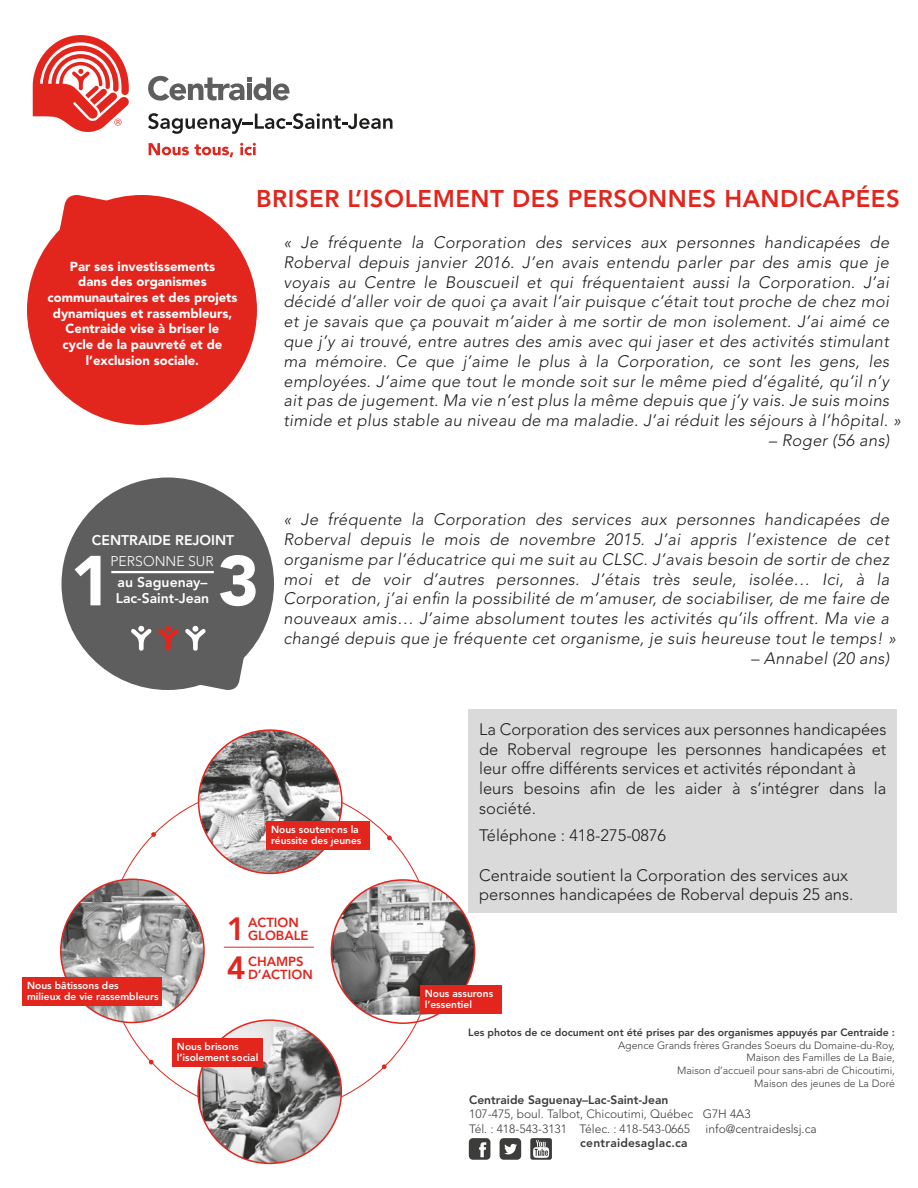
<style>
.page{position:relative;width:918px;height:1188px;background:#fff}
.page>*{position:absolute;margin:0;border:0;box-sizing:border-box;transform-origin:0 0}
.t1{font:900 69.9px "Avenir LT Std";color:#fff}
.t2{font:800 31.95px/39px "Avenir LT Std";color:#e2251d}
.t3{font:800 24px "Avenir LT Std";letter-spacing:.02em;color:#e2251d}
.t4{font:italic 300 16.5px/19.8px "Avenir LT Std";letter-spacing:.02em;color:#1d1d1b}
.t5{font:300 16.5px/19.8px "Avenir LT Std";color:#1d1d1b}
.t6{font:800 13.95px/16.8px "Avenir LT Std";color:#fff}
.t7{font:300 13.95px "Avenir LT Std";color:#fff}
.t8{font:900 13.05px/15.6px "Avenir LT Std";color:#fff;text-align:center}
.t9{font:800 13.05px/13px "Avenir LT Std";color:#e2251d}
.t10{font:300 12px/14.4px "Avenir LT Std";color:#3c3c3b}
.t11{font:800 12px "Avenir LT Std";color:#3c3c3b}
.t12{font:800 12px "Avenir LT Std";letter-spacing:.02em;color:#3c3c3b}
.t13{font:300 10.5px/12.6px "Avenir LT Std";color:#3c3c3b;text-align:right}
.t14{font:800 10.5px "Avenir LT Std";color:#3c3c3b}
.t15{font:800 10.2px/11.2px "Avenir LT Std";color:#fff}
</style>
<div class="page">
<div style="left:468px;top:710px;width:429px;height:204px;background:#dadada"></div>
<svg style="left:33px;top:35px;width:96px;height:97px"></svg>
<svg style="left:148px;top:76px;width:141px;height:25px"></svg>
<svg style="left:148px;top:113px;width:244px;height:21px"></svg>
<svg style="left:149px;top:143px;width:84px;height:14px"></svg>
<svg style="left:240px;top:143px;width:16px;height:12px"></svg>
<img style="left:198px;top:1020px;width:143px;height:143px;border-radius:72px">
<div style="left:172px;top:1038px;width:91px;height:29px;background:#e2251d"></div>
<img style="left:61px;top:879px;width:143px;height:144px;border-radius:72px">
<div style="left:22px;top:978px;width:140px;height:28px;background:#e2251d"></div>
<img style="left:199px;top:731px;width:143px;height:143px;border-radius:72px">
<div style="left:267px;top:821px;width:103px;height:29px;background:#e2251d"></div>
<img style="left:331px;top:880px;width:144px;height:135px">
<div style="left:420px;top:985px;width:82px;height:28px;background:#e2251d"></div>
<hr style="left:224px;top:947px;width:90px;height:1px;background:#e2251d">
<svg style="left:151px;top:832px;width:5px;height:5px"></svg>
<svg style="left:387px;top:836px;width:5px;height:4px"></svg>
<svg style="left:382px;top:1064px;width:5px;height:5px"></svg>
<svg style="left:149px;top:1060px;width:5px;height:5px"></svg>
<div style="left:62px;top:478px;width:212px;height:212px;background:#5f5e5e;border-radius:50%"></div>
<hr style="left:111px;top:571px;width:103px;height:2px;background:#fff">
<svg style="left:131px;top:626px;width:21px;height:25px"></svg>
<svg style="left:158px;top:625px;width:93px;height:65px"></svg>
<div style="left:27px;top:195px;width:230px;height:230px;background:#e2251d;border-radius:50%"></div>
<svg style="left:52px;top:195px;width:87px;height:44px"></svg>
<svg style="left:469px;top:1138px;width:21px;height:22px"></svg>
<svg style="left:500px;top:1138px;width:21px;height:22px"></svg>
<svg style="left:530px;top:1138px;width:22px;height:22px"></svg>
<p class="t8" style="left:47px;top:258px;width:192px">Par ses investissements<br>dans des organismes communautaires et des projets dynamiques et rassembleurs,<br>Centraide vise à briser le<br>cycle de la pauvreté et de l’exclusion sociale.</p>
<h3 class="t3" style="left:256px;top:184px;width:645px">BRISER L’ISOLEMENT DES PERSONNES HANDICAPÉES</h3>
<p class="t4" style="left:283px;top:233px;width:619px">« Je fréquente la Corporation des services aux personnes handicapées de Roberval depuis janvier 2016. J’en avais entendu parler par des amis que je voyais au Centre le Bouscueil et qui fréquentaient aussi la Corporation. J’ai décidé d’aller voir de quoi ça avait l’air puisque c’était tout proche de chez moi et je savais que ça pouvait m’aider à me sortir de mon isolement. J’ai aimé ce que j’y ai trouvé, entre autres des amis avec qui jaser et des activités stimulant ma mémoire. Ce que j’aime le plus à la Corporation, ce sont les gens, les employées. J’aime que tout le monde soit sur le même pied d’égalité, qu’il n’y ait pas de jugement. Ma vie n’est plus la même depuis que j’y vais. Je suis moins timide et plus stable au niveau de ma maladie. J’ai réduit les séjours à l’hôpital. »</p>
<p class="t4" style="left:769px;top:431px;width:122px">– Roger (56 ans)</p>
<p class="t6" style="left:92px;top:531px;width:144px">CENTRAIDE REJOINT</p>
<h1 class="t1" style="left:70px;top:539px;width:43px">1</h1>
<h1 class="t1" style="left:218px;top:539px;width:43px">3</h1>
<p class="t7" style="left:111px;top:553px;width:105px">PERSONNE SUR</p>
<p class="t6" style="left:116px;top:573px;width:95px">au Saguenay–<br>Lac-Saint-Jean</p>
<p class="t4" style="left:283px;top:510px;width:614px">« Je fréquente la Corporation des services aux personnes handicapées de Roberval depuis le mois de novembre 2015. J’ai appris l’existence de cet organisme par l’éducatrice qui me suit au CLSC. J’avais besoin de sortir de chez moi et de voir d’autres personnes. J’étais très seule, isolée… Ici, à la Corporation, j’ai enfin la possibilité de m’amuser, de sociabiliser, de me faire de nouveaux amis… J’aime absolument toutes les activités qu’ils offrent. Ma vie a changé depuis que je fréquente cet organisme, je suis heureuse tout le temps! »</p>
<p class="t4" style="left:751px;top:649px;width:140px">– Annabel (20 ans)</p>
<p class="t15" style="left:271px;top:824px;width:92px">Nous soutenons la réussite des jeunes</p>
<p class="t5" style="left:479px;top:719px;width:409px">La Corporation des services aux personnes handicapées de Roberval regroupe les personnes handicapées et leur offre différents services et activités répondant à leurs besoins afin de les aider à s’intégrer dans la société.</p>
<p class="t5" style="left:479px;top:825px;width:189px">Téléphone : 418-275-0876</p>
<p class="t5" style="left:479px;top:865px;width:376px">Centraide soutient la Corporation des services aux personnes handicapées de Roberval depuis 25 ans.</p>
<p class="t15" style="left:27px;top:980px;width:133px">Nous bâtissons des<br>milieux de vie rassembleurs</p>
<p class="t9" style="left:248px;top:916px;width:62px">ACTION<br>GLOBALE</p>
<p class="t9" style="left:248px;top:955px;width:66px">CHAMPS<br>D’ACTION</p>
<h2 class="t2" style="left:227px;top:909px;width:20px">1<br>4</h2>
<p class="t15" style="left:177px;top:1041px;width:83px">Nous brisons l’isolement social</p>
<p class="t15" style="left:425px;top:987px;width:70px">Nous assurons l’essentiel</p>
<p class="t14" style="left:468px;top:1026px;width:428px">Les photos de ce document ont été prises par des organismes appuyés par Centraide :</p>
<p class="t13" style="left:618px;top:1039px;width:278px">Agence Grands frères Grandes Soeurs du Domaine-du-Roy, Maison des Familles de La Baie,<br>Maison d’accueil pour sans-abri de Chicoutimi,<br>Maison des jeunes de La Doré</p>
<p class="t11" style="left:469px;top:1092px;width:201px">Centraide Saguenay–Lac-Saint-Jean</p>
<p class="t10" style="left:469px;top:1107px;width:283px">107-475, boul. Talbot, Chicoutimi, Québec G7H 4A3<br>Tél. : 418-543-3131 Télec. : 418-543-0665</p>
<p class="t10" style="left:706px;top:1121px;width:113px">info@centraideslsj.ca</p>
<p class="t12" style="left:580px;top:1136px;width:109px">centraidesaglac.ca</p>
</div>
